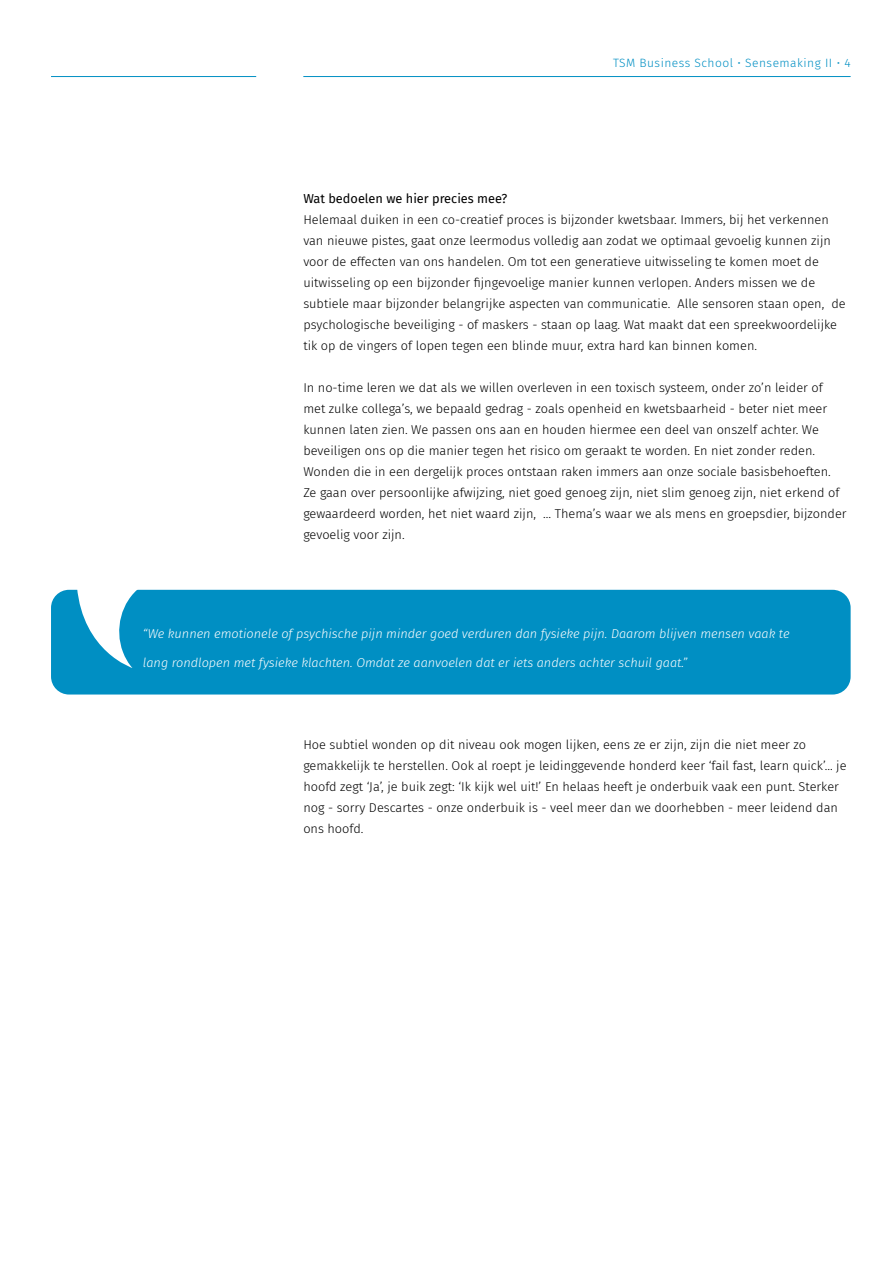
<style>
.page{position:relative;width:893px;height:1263px;background:#fff}
.page>*{position:absolute;margin:0;border:0;box-sizing:border-box;transform-origin:0 0}
.t1{font:300 12.75px/21px "Fira Sans";color:#000}
.t2{font:italic 300 12.75px "Fira Sans";color:#fff}
.t3{font:12.75px "Fira Sans";color:#000}
.t4{font:300 12px "Fira Sans";letter-spacing:.04em;color:#008fc3}
</style>
<div class="page">
<hr style="left:51px;top:76px;width:205px;height:1px;background:#008fc3">
<hr style="left:303px;top:76px;width:548px;height:1px;background:#008fc3">
<div style="left:51px;top:590px;width:800px;height:104px;background:#008fc3;border-radius:18px"></div>
<svg style="left:77px;top:589px;width:64px;height:79px"></svg>
<p class="t4" style="left:613px;top:55px;width:239px">TSM Business School • Sensemaking II • 4</p>
<p class="t3" style="left:303px;top:188px;width:206px">Wat bedoelen we hier precies mee?</p>
<p class="t1" style="left:303px;top:209px;width:544px">Helemaal duiken in een co-creatief proces is bijzonder kwetsbaar. Immers, bij het verkennen van nieuwe pistes, gaat onze leermodus volledig aan zodat we optimaal gevoelig kunnen zijn voor de effecten van ons handelen. Om tot een generatieve uitwisseling te komen moet de uitwisseling op een bijzonder fijngevoelige manier kunnen verlopen. Anders missen we de subtiele maar bijzonder belangrijke aspecten van communicatie. Alle sensoren staan open, de psychologische beveiliging - of maskers - staan op laag. Wat maakt dat een spreekwoordelijke tik op de vingers of lopen tegen een blinde muur, extra hard kan binnen komen.</p>
<p class="t1" style="left:303px;top:377px;width:545px">In no-time leren we dat als we willen overleven in een toxisch systeem, onder zo’n leider of met zulke collega’s, we bepaald gedrag - zoals openheid en kwetsbaarheid - beter niet meer kunnen laten zien. We passen ons aan en houden hiermee een deel van onszelf achter. We beveiligen ons op die manier tegen het risico om geraakt te worden. En niet zonder reden.<br>Wonden die in een dergelijk proces ontstaan raken immers aan onze sociale basisbehoeften.<br>Ze gaan over persoonlijke afwijzing, niet goed genoeg zijn, niet slim genoeg zijn, niet erkend of gewaardeerd worden, het niet waard zijn, … Thema’s waar we als mens en groepsdier, bijzonder gevoelig voor zijn.</p>
<p class="t2" style="left:143px;top:625px;width:648px">“We kunnen emotionele of psychische pijn minder goed verduren dan fysieke pijn. Daarom blijven mensen vaak te</p>
<p class="t2" style="left:143px;top:653px;width:546px">lang rondlopen met fysieke klachten. Omdat ze aanvoelen dat er iets anders achter schuil gaat.”</p>
<p class="t1" style="left:303px;top:734px;width:545px">Hoe subtiel wonden op dit niveau ook mogen lijken, eens ze er zijn, zijn die niet meer zo gemakkelijk te herstellen. Ook al roept je leidinggevende honderd keer ‘fail fast, learn quick’… je hoofd zegt ‘Ja’, je buik zegt: ‘Ik kijk wel uit!’ En helaas heeft je onderbuik vaak een punt. Sterker nog - sorry Descartes - onze onderbuik is - veel meer dan we doorhebben - meer leidend dan ons hoofd.</p>
</div>
